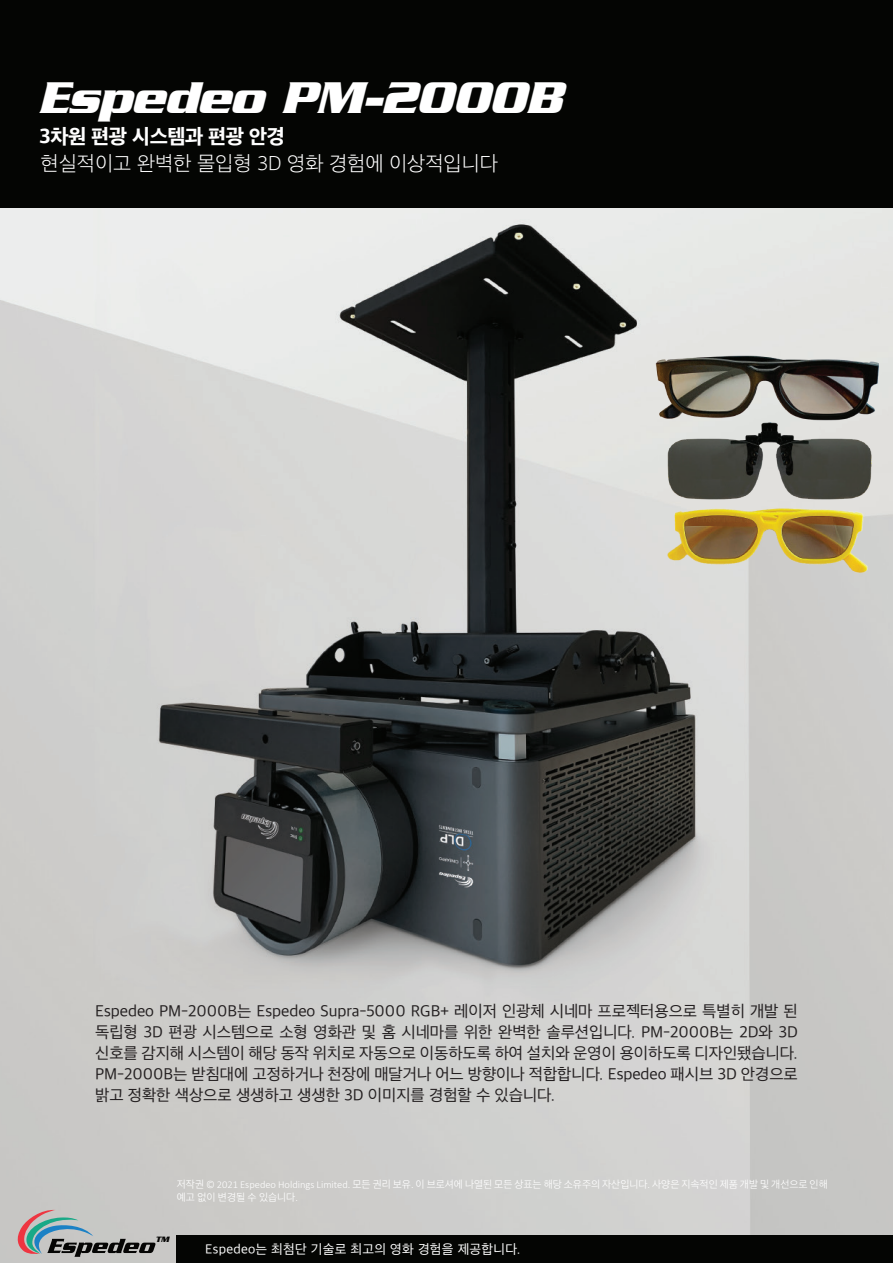
<style>
.page{position:relative;width:893px;height:1263px;background:#fff}
.page>*{position:absolute;margin:0;border:0;box-sizing:border-box;transform-origin:0 0}
.t1{font:italic 700 48px "Serpentine";letter-spacing:-.02em;color:#fff}
.t2{font:200 21px "Apple SD Gothic Neo";color:#fff}
.t3{font:800 21px "Apple SD Gothic Neo";letter-spacing:-.02em;color:#fff}
.t4{font:16.5px/21px "Apple SD Gothic Neo";letter-spacing:-.005em;color:#231f20;text-align:justify}
.t5{font:13.5px "Apple SD Gothic Neo";letter-spacing:.02em;color:#fff}
.t6{font:300 10.5px/13.4px "Apple SD Gothic Neo";color:#fff}
.t7{font:italic 700 8.4px "Serpentine";color:#050504}
.s1{font-family:"Calibri"}
</style>
<div class="page">
<img style="left:0;top:207px;width:893px;height:1056px">
<div style="left:0;top:0;width:893px;height:207px;background:#040503"></div>
<div style="left:177px;top:1235px;width:716px;height:28px;background:#040503"></div>
<img style="left:650px;top:339px;width:233px;height:51px">
<img style="left:636px;top:535px;width:257px;height:49px">
<img style="left:587px;top:390px;width:306px;height:145px">
<svg style="left:14px;top:1209px;width:141px;height:48px"></svg>
<h1 class="t1" style="left:38px;top:70px;width:526px">Espedeo PM-2000B</h1>
<p class="t3" style="left:40px;top:125px;width:247px">3차원 편광 시스템과 편광 안경</p>
<p class="t2" style="left:41px;top:152px;width:459px">현실적이고 완벽한 몰입형 3D 영화 경험에 이상적입니다</p>
<p class="t4" style="left:95px;top:1001px;width:704px">Espedeo PM-2000B는 Espedeo Supra-5000 RGB+ 레이저 인광체 시네마 프로젝터용으로 특별히 개발 된 독립형 3D 편광 시스템으로 소형 영화관 및 홈 시네마를 위한 완벽한 솔루션입니다. PM-2000B는 2D와 3D 신호를 감지해 시스템이 해당 동작 위치로 자동으로 이동하도록 하여 설치와 운영이 용이하도록 디자인됐습니다.<br>PM-2000B는 받침대에 고정하거나 천장에 매달거나 어느 방향이나 적합합니다. Espedeo 패시브 3D 안경으로 밝고 정확한 색상으로 생생하고 생생한 3D 이미지를 경험할 수 있습니다.</p>
<p class="t6" style="left:177px;top:1178px;width:652px">저작권 <span class="s1">© 2021 Espedeo Holdings Limited.</span> 모든 권리 보유<span class="s1">.</span> 이 브로셔에 나열된 모든 상표는 해당 소유주의 자산입니다<span class="s1">.</span> 사양은 지속적인 제품 개발 및 개선으로 인해 예고 없이 변경될 수 있습니다<span class="s1">.</span></p>
<p class="t7" style="left:155px;top:1234px;width:15px">TM</p>
<p class="t5" style="left:205px;top:1242px;width:317px">Espedeo는 최첨단 기술로 최고의 영화 경험을 제공합니다.</p>
</div>
